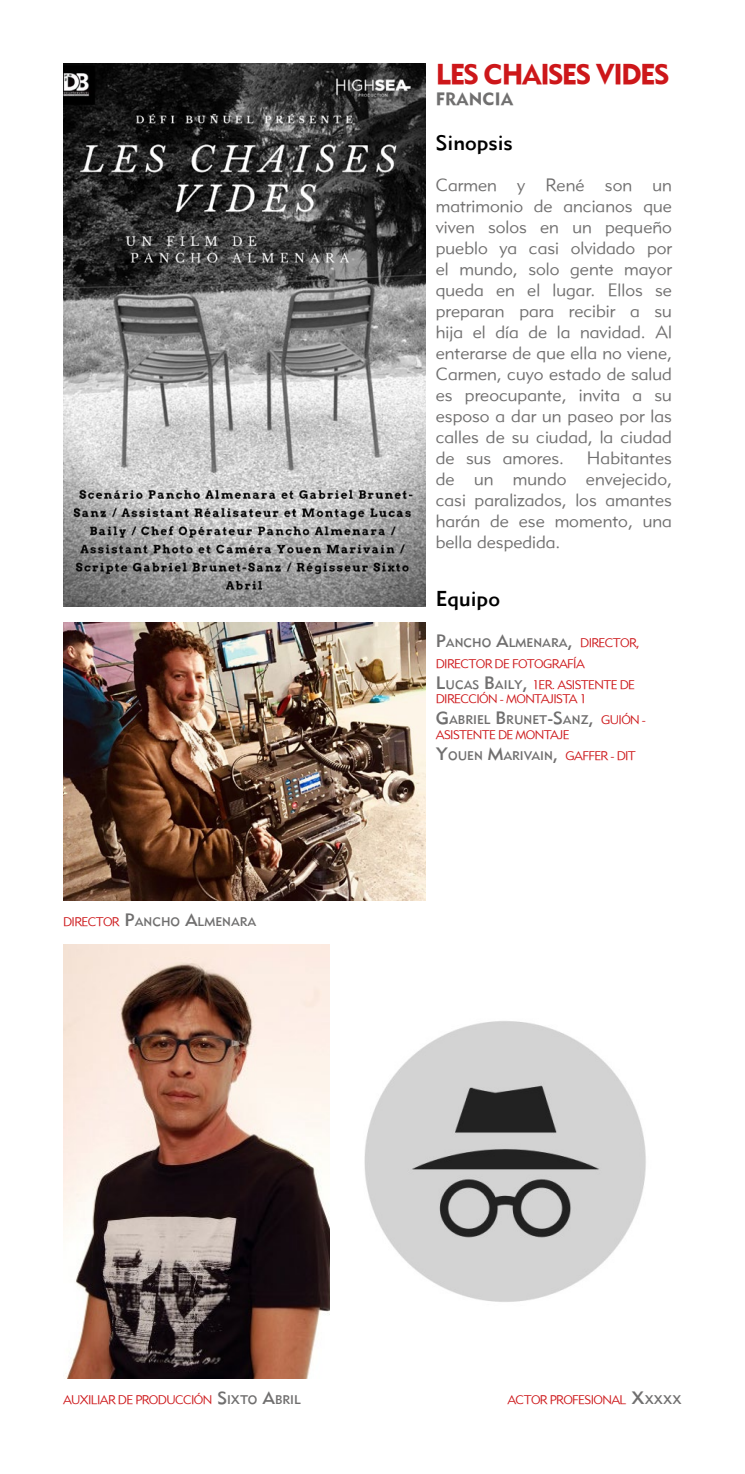
<style>
.page{position:relative;width:745px;height:1474px;background:#fff}
.page>*{position:absolute;margin:0;border:0;box-sizing:border-box;transform-origin:0 0}
.t1{font:28px "Metro Black LT Two";letter-spacing:-.06em;color:#cd171a}
.t2{font:21px "Metro Medium LT Two";color:#000}
.t3{font:17.5px/21px "Metro Lite LT Two";color:#706f6f;text-align:justify}
.t4{font:17.5px "Metro Black LT Two";color:#706f6f}
.t5{font:12.25px/21px "Metro Lite LT Two";letter-spacing:-.05em;color:#cd171a}
.t6{font:12.25px "Metro Medium LT Two";color:#706f6f}
.s1{font-family:"Metro Lite LT Two";color:#cd171a}
.s2{font-size:17.5px}
.s3{font-family:"Metro Medium LT Two";font-size:17.5px;color:#706f6f}
.s4{font-family:"Metro Medium LT Two";color:#706f6f}
</style>
<div class="page">
<img style="left:63px;top:63px;width:362px;height:543px">
<img style="left:364px;top:1021px;width:282px;height:281px">
<img style="left:63px;top:623px;width:362px;height:277px">
<img style="left:63px;top:944px;width:266px;height:434px">
<p class="t6" style="left:63px;top:914px;width:195px"><span class="s1">DIRECTOR</span> <span class="s2">P</span>ANCHO <span class="s2">A</span>LMENARA</p>
<h1 class="t1" style="left:435px;top:57px;width:235px">LES CHAISES VIDES</h1>
<p class="t4" style="left:435px;top:88px;width:79px">FRANCIA</p>
<p class="t2" style="left:435px;top:130px;width:79px">Sinopsis</p>
<p class="t3" style="left:435px;top:174px;width:237px">Carmen y René son un matrimonio de ancianos que viven solos en un pequeño pueblo ya casi olvidado por el mundo, solo gente mayor queda en el lugar. Ellos se preparan para recibir a su hija el día de la navidad. Al enterarse de que ella no viene, Carmen, cuyo estado de salud es preocupante, invita a su esposo a dar un paseo por las calles de su ciudad, la ciudad de sus amores.</p>
<p class="t3" style="left:435px;top:447px;width:237px;text-indent:151px">Habitantes de un mundo envejecido, casi paralizados, los amantes harán de ese momento, una bella despedida.</p>
<p class="t2" style="left:435px;top:586px;width:66px">Equipo</p>
<p class="t6" style="left:435px;top:634px;width:205px"><span class="s2">P</span>ANCHO <span class="s2">A</span>LMENARA<span class="s2">,</span> <span class="s1">DIRECTOR,</span></p>
<p class="t5" style="left:435px;top:652px;width:201px">DIRECTOR DE FOTOGRAFÍA<br><span class="s3">L</span><span class="s4">UCAS</span> <span class="s3">B</span><span class="s4">AILY</span><span class="s3">,</span> 1ER. ASISTENTE DE</p>
<p class="t5" style="left:435px;top:688px;width:152px">DIRECCIÓN - MONTAJISTA 1</p>
<p class="t6" style="left:435px;top:712px;width:212px"><span class="s2">G</span>ABRIEL <span class="s2">B</span>RUNET<span class="s2">-S</span>ANZ<span class="s2">,</span> <span class="s1">GUIÓN -</span></p>
<p class="t5" style="left:435px;top:724px;width:135px">ASISTENTE DE MONTAJE</p>
<p class="t6" style="left:435px;top:748px;width:201px"><span class="s2">Y</span>OUEN <span class="s2">M</span>ARIVAIN<span class="s2">,</span> <span class="s1">GAFFER - DIT</span></p>
<p class="t5" style="left:63px;top:1388px;width:238px">AUXILIAR DE PRODUCCIÓN <span class="s3">S</span> <span class="s4">IXTO</span> <span class="s3">A</span><span class="s4">B RIL</span></p>
<p class="t5" style="left:507px;top:1388px;width:148px">ACTOR PROFESIONAL <span class="s3">X</span><span class="s4">XXXX</span></p>
</div>
